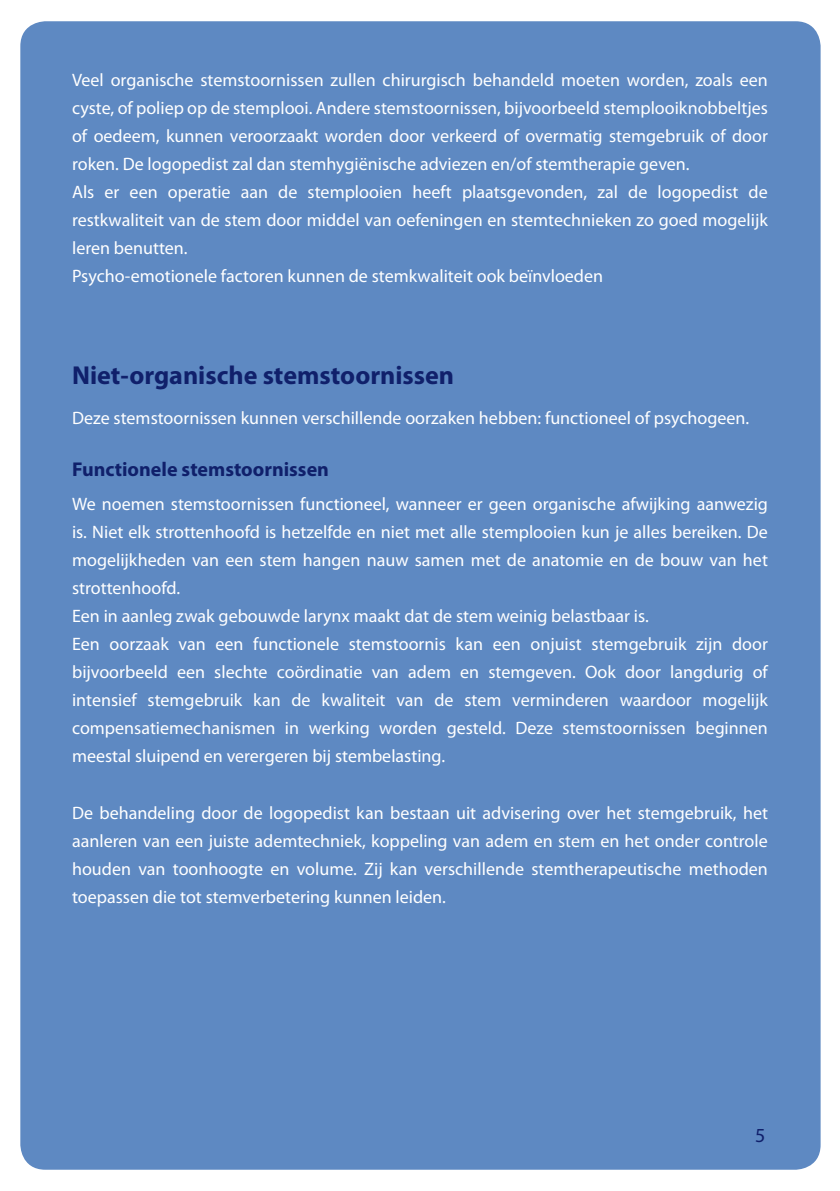
<style>
.page{position:relative;width:840px;height:1191px;background:#fff}
.page>*{position:absolute;margin:0;border:0;box-sizing:border-box;transform-origin:0 0}
.t1{font:700 26px "Myriad Pro";color:#10206b}
.t2{font:700 20px "Myriad Pro";color:#10206b}
.t3{font:20px "Myriad Pro";color:#10206b}
.t4{font:18px/28px "Myriad Pro";color:#fff}
</style>
<div class="page">
<div style="left:21px;top:22px;width:798px;height:1146px;background:#5e89c2;border-radius:24px"></div>
<p class="t4" style="left:72px;top:65px;width:697px">Veel organische stemstoornissen zullen chirurgisch behandeld moeten worden, zoals een cyste, of poliep op de stemplooi. Andere stemstoornissen, bijvoorbeeld stemplooiknobbeltjes of oedeem, kunnen veroorzaakt worden door verkeerd of overmatig stemgebruik of door roken. De logopedist zal dan stemhygiënische adviezen en/of stemtherapie geven.<br>Als er een operatie aan de stemplooien heeft plaatsgevonden, zal de logopedist de restkwaliteit van de stem door middel van oefeningen en stemtechnieken zo goed mogelijk leren benutten.<br>Psycho-emotionele factoren kunnen de stemkwaliteit ook beïnvloeden</p>
<h1 class="t1" style="left:72px;top:358px;width:383px">Niet-organische stemstoornissen</h1>
<p class="t4" style="left:72px;top:403px;width:678px">Deze stemstoornissen kunnen verschillende oorzaken hebben: functioneel of psychogeen.</p>
<p class="t2" style="left:72px;top:456px;width:258px">Functionele stemstoornissen</p>
<p class="t4" style="left:72px;top:490px;width:697px">We noemen stemstoornissen functioneel, wanneer er geen organische afwijking aanwezig is. N iet elk strottenhoofd is hetzelfde en niet met alle stemplooien kun je alles bereiken. De mogelijkheden van een stem hangen nauw samen met de anatomie en de bouw van het strottenhoofd.<br>Een in aanleg zwak gebouwde larynx maakt dat de stem weinig belastbaar is.<br>Een oorzaak van een functionele stemstoornis kan een onjuist stemgebruik zijn door bijvoorbeeld een slechte coördinatie van adem en stemgeven. Ook door langdurig of intensief stemgebruik kan de kwaliteit van de stem verminderen waardoor mogelijk compensatiemechanismen in werking worden gesteld. Deze stemstoornissen beginnen meestal sluipend en verergeren bij stembelasting.</p>
<p class="t4" style="left:72px;top:798px;width:697px;text-align:justify">De behandeling door de logopedist kan bestaan uit advisering over het stemgebruik, het aanleren van een juiste ademtechniek, koppeling van adem en stem en het onder controle houden van toonhoogte en volume. Zij kan verschillende stemtherapeutische methoden toepassen die tot stemverbetering kunnen leiden.</p>
<p class="t3" style="left:754px;top:1122px;width:12px">5</p>
</div>
